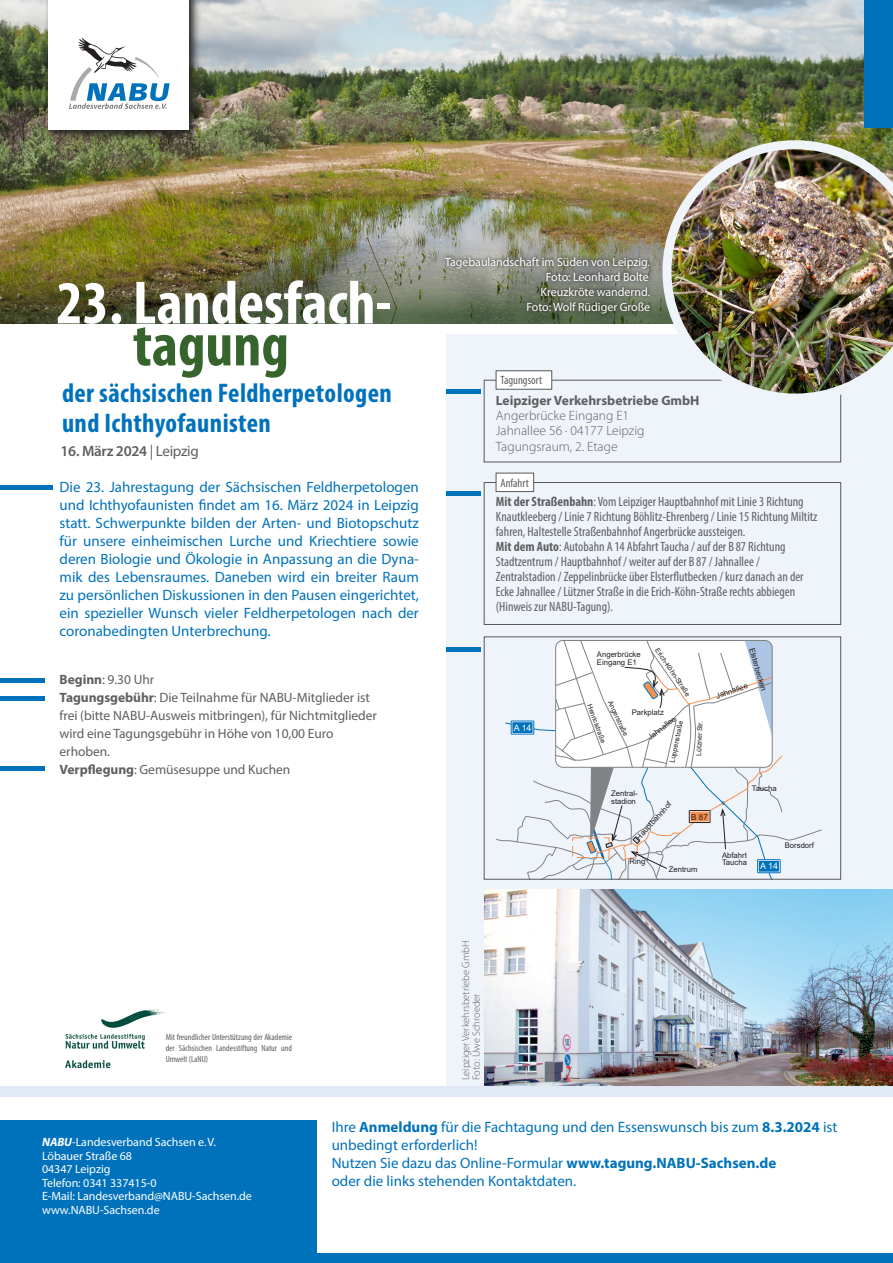
<style>
.page{position:relative;width:893px;height:1263px;background:#fff}
.page>*{position:absolute;margin:0;border:0;box-sizing:border-box;transform-origin:0 0}
.t1{font:700 condensed 61.5px "Myriad Pro";color:#fff}
.t2{font:700 condensed 61.5px "Myriad Pro";color:#36642c}
.t3{font:700 condensed 27px/30px "Myriad Pro";letter-spacing:.015em;color:#0072bc}
.t4{font:15px/18px "Myriad Pro";color:#0072bc}
.t5{font:600 15px "Myriad Pro";letter-spacing:-.02em;color:#5f5f62}
.t6{font:condensed 13.5px/15px "Myriad Pro";color:#5f5f62}
.t7{font:13.5px/18px "Myriad Pro";letter-spacing:-.005em;color:#5f5f62}
.t8{font:300 13.5px/15.6px "Myriad Pro";color:#5f5f62}
.t9{font:700 13.5px "Myriad Pro";color:#5f5f62}
.t10{font:12px/13.5px "Myriad Pro";letter-spacing:-.005em;color:#fff}
.t11{font:condensed 12px "Myriad Pro";color:#5f5f62}
.t12{font:300 10.5px/10.5px "Myriad Pro";letter-spacing:-.005em;color:#5f5f62}
.t13{font:condensed 9px/10.8px "Myriad Pro";color:#5f5f62;text-align:justify}
.t14{font:8.85px "Arial";color:#fff}
.t15{font:8.1px "Arial";color:#231f20}
.t16{font:7.65px/7.6px "Arial";color:#231f20}
.t17{font:6.9px "Arial";color:#231f20}
.s1{font-weight:400}
.s2{font-weight:700}
.s3{font-weight:700;font-style:italic}
</style>
<div class="page">
<img style="left:0;top:0;width:893px;height:241px">
<div style="left:864px;top:0;width:29px;height:128px;background:#0072bc"></div>
<div style="left:0;top:1254px;width:893px;height:9px;background:#0072bc"></div>
<svg style="left:44px;top:0;width:157px;height:142px;background:#5f604f"></svg>
<div style="left:48px;top:0;width:141px;height:130px;background:#fff"></div>
<svg style="left:69px;top:38px;width:101px;height:71px"></svg>
<img style="left:65px;top:1009px;width:100px;height:60px">
<img style="left:0;top:241px;width:662px;height:82px">
<div style="left:0;top:1120px;width:316px;height:136px;background:#0072bc"></div>
<div style="left:446px;top:334px;width:447px;height:763px;background:#eff4fa"></div>
<img style="left:485px;top:889px;width:408px;height:197px">
<hr style="left:0;top:485px;width:52px;height:4px;background:#0072bc">
<svg style="left:442px;top:253px;width:211px;height:64px;background:#727869"></svg>
<hr style="left:0;top:678px;width:44px;height:4px;background:#0072bc">
<hr style="left:0;top:767px;width:44px;height:4px;background:#0072bc">
<hr style="left:0;top:696px;width:44px;height:4px;background:#0072bc">
<hr style="left:446px;top:389px;width:34px;height:4px;background:#0072bc">
<hr style="left:446px;top:492px;width:34px;height:4px;background:#0072bc">
<hr style="left:446px;top:648px;width:34px;height:4px;background:#0072bc">
<div style="left:484px;top:380px;width:357px;height:82px;border:1px solid #57585a"></div>
<div style="left:484px;top:482px;width:357px;height:143px;border:1px solid #57585a"></div>
<div style="left:496px;top:473px;width:38px;height:19px;background:#fff"></div>
<div style="left:496px;top:473px;width:38px;height:19px;border:1px solid #57585a"></div>
<div style="left:496px;top:371px;width:56px;height:18px;background:#fff"></div>
<img style="left:662px;top:140px;width:231px;height:263px">
<svg style="left:496px;top:640px;width:326px;height:237px"></svg>
<div style="left:757px;top:859px;width:23px;height:14px;border:1px solid #0072bc"></div>
<div style="left:759px;top:861px;width:20px;height:11px;background:#0072bc"></div>
<div style="left:511px;top:721px;width:23px;height:13px;border:1px solid #0072bc"></div>
<div style="left:512px;top:722px;width:20px;height:11px;background:#0072bc"></div>
<div style="left:689px;top:810px;width:21px;height:13px;border:1px solid #231f20"></div>
<div style="left:690px;top:812px;width:19px;height:9px;background:#f6914d"></div>
<div style="left:484px;top:637px;width:357px;height:242px;border:1px solid #57585a"></div>
<div style="left:0;top:1086px;width:893px;height:10px;background:#e1e9f6"></div>
<h1 class="t1" style="left:56px;top:264px;width:337px">23. Landesfach-</h1>
<p class="t10" style="left:445px;top:254px;width:207px;line-height:15px;text-align:right">Tagebaulandschaft im Süden von Leipzig.<br>Foto: Leonhard Bolte<br>Kreuzkröte wandernd.</p>
<p class="t10" style="left:526px;top:300px;width:125px">Foto: Wolf Rüdiger Große</p>
<h1 class="t2" style="left:133px;top:306px;width:158px">tagung</h1>
<p class="t11" style="left:500px;top:373px;width:43px">Tagungsort</p>
<h2 class="t3" style="left:62px;top:378px;width:331px">der sächsischen Feldherpetologen und Ichthyofaunisten</h2>
<p class="t9" style="left:496px;top:391px;width:205px">Leipziger Verkehrsbetriebe GmbH</p>
<p class="t8" style="left:496px;top:407px;width:150px">Angerbrücke Eingang E1<br>Jahnallee 56 · 04177 Leipzig<br>Tagungsraum, 2. Etage</p>
<p class="t5" style="left:61px;top:441px;width:140px">16. März 2024 <span class="s1">| Leipzig</span></p>
<p class="t4" style="left:60px;top:478px;width:361px;text-align:justify">Die 23. Jahrestagung der Sächsischen Feldherpetologen und Ichthyofaunisten findet am 16. März 2024 in Leipzig statt. Schwerpunkte bilden der Arten- und Biotopschutz für unsere einheimischen Lurche und Kriechtiere sowie deren Biologie und Ökologie in Anpassung an die Dyna&shy;mik des Lebensraumes. Daneben wird ein breiter Raum zu persönlichen Diskussionen in den Pausen eingerichtet, ein spezieller Wunsch vieler Feldherpetologen nach der coronabedingten Unterbrechung.</p>
<p class="t7" style="left:60px;top:670px;width:319px"><span class="s2">Beginn</span>: 9.30 Uhr<br><span class="s2">Tagungsgebühr</span>: Die Teilnahme für NABU-Mitglieder ist frei (bitte NABU-Ausweis mitbringen), für Nichtmitglieder wird eine Tagungsgebühr in Höhe von 10,00 Euro erhoben.<br><span class="s2">Verpflegung</span>: Gemüsesuppe und Kuchen</p>
<p class="t13" style="left:166px;top:1032px;width:128px">Mit freundlicher Unterstützung der Akademie der Sächsischen Landesstiftung Natur und Umwelt (LaNU)</p>
<p class="t11" style="left:500px;top:475px;width:30px">Anfahrt</p>
<p class="t6" style="left:496px;top:494px;width:323px"><span class="s2">Mit der Straßenbahn</span>: Vom Leipziger Hauptbahnhof mit Linie 3 Richtung Knautkleeberg / Linie 7 Richtung Böhlitz-Ehrenberg / Linie 15 Richtung Miltitz fahren, Haltestelle Straßenbahnhof Angerbrücke aussteigen.<br><span class="s2">Mit dem Auto</span>: Autobahn A 14 Abfahrt Taucha / auf der B 87 Richtung Stadtzentrum / Hauptbahnhof / weiter auf der B 87 / Jahnallee / Zentralstadion / Zeppelinbrücke über Elsterflutbecken / kurz danach an der Ecke Jahnallee / Lützner Straße in die Erich-Köhn-Straße rechts abbiegen (Hinweis zur NABU-Tagung).</p>
<p class="t14" style="left:514px;top:721px;width:19px">A 14</p>
<p class="t16" style="left:597px;top:651px;width:45px">Angerbrücke<br>Eingang E1</p>
<p class="t17" style="left:661px;top:646px;width:58px;rotate:56deg">Erich-Köhn-Straße</p>
<p class="t17" style="left:614px;top:699px;width:39px;rotate:65deg">Angerstraße</p>
<p class="t17" style="left:594px;top:702px;width:42px;rotate:70deg">Henricistraße</p>
<p class="t16" style="left:632px;top:708px;width:34px">Parkplatz</p>
<p class="t16" style="left:646px;top:735px;width:35px;rotate:-38deg">Jahnallee</p>
<p class="t17" style="left:667px;top:761px;width:44px;rotate:-78deg">Luppenstraße</p>
<p class="t17" style="left:694px;top:755px;width:36px;rotate:-88deg">Lützner Str.</p>
<p class="t16" style="left:755px;top:647px;width:46px;rotate:74deg">Elsterbecken</p>
<p class="t16" style="left:715px;top:692px;width:35px;rotate:-19deg">Jahnallee</p>
<p class="t16" style="left:611px;top:790px;width:28px">Zentral&shy;stadion</p>
<p class="t16" style="left:635px;top:836px;width:50px;rotate:-48deg">Hauptbahnhof</p>
<p class="t15" style="left:691px;top:811px;width:18px">B 87</p>
<p class="t16" style="left:629px;top:857px;width:17px">Ring</p>
<p class="t16" style="left:669px;top:866px;width:30px">Zentrum</p>
<p class="t16" style="left:752px;top:784px;width:26px">Taucha</p>
<p class="t16" style="left:785px;top:841px;width:31px">Borsdorf</p>
<p class="t16" style="left:722px;top:851px;width:26px">Abfahrt<br>Taucha</p>
<p class="t14" style="left:760px;top:860px;width:19px">A 14</p>
<p class="t12" style="left:460px;top:1080px;width:141px;rotate:-90deg">Leipziger Verkehrsbetriebe GmbH<br>Foto: Uwe Schroeder</p>
<p class="t10" style="left:42px;top:1135px;width:211px"><span class="s3">NABU</span>-Landesverband Sachsen e.V.<br>Löbauer Straße 68<br>04347 Leipzig<br>Telefon: 0341 337415-0<br>E-Mail: Landesverband@NABU-Sachsen.de www.NABU-Sachsen.de</p>
<p class="t4" style="left:332px;top:1117px;width:507px">Ihre <span class="s2">Anmeldung</span> für die Fachtagung und den Essenswunsch bis zum <span class="s2">8.3.2024</span> ist unbedingt erforderlich!<br>Nutzen Sie dazu das Online-Formular <span class="s2">www.tagung.NABU-Sachsen.de<br></span>oder die links stehenden Kontaktdaten.</p>
</div>
